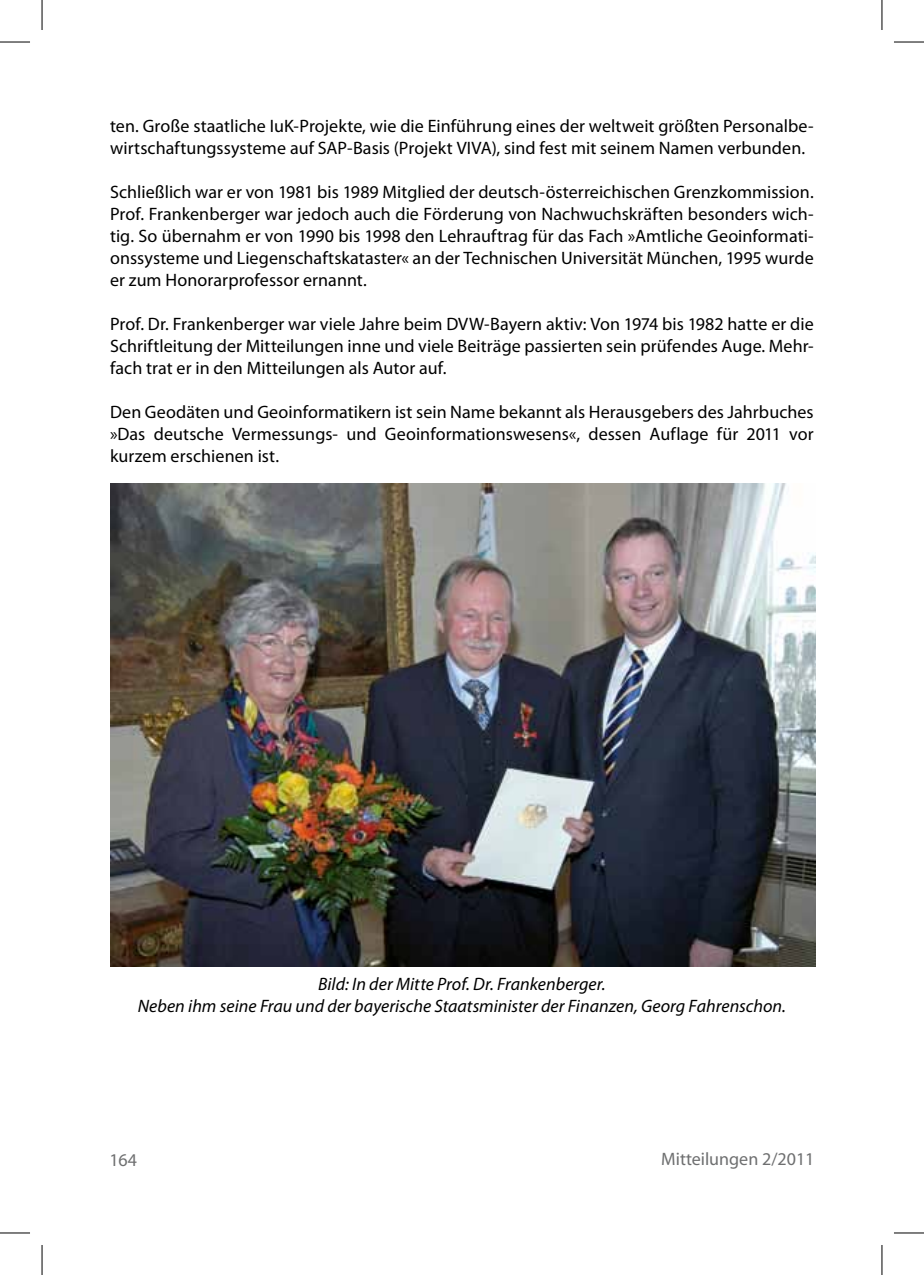
<style>
.page{position:relative;width:924px;height:1275px;background:#fff}
.page>*{position:absolute;margin:0;border:0;box-sizing:border-box;transform-origin:0 0}
.t1{font:18px/22px "Myriad Pro";letter-spacing:.005em;color:#000;text-align:justify}
.t2{font:italic 18px/22px "Myriad Pro";color:#000;text-align:center}
.t3{font:18px "Myriad";color:#6e6f70}
</style>
<div class="page">
<img style="left:110px;top:483px;width:705px;height:483px">
<hr style="left:0;top:42px;width:30px;height:1px;background:#000">
<hr style="left:893px;top:42px;width:30px;height:1px;background:#000">
<hr style="left:0;top:1232px;width:30px;height:1px;background:#000">
<hr style="left:893px;top:1232px;width:30px;height:1px;background:#000">
<hr style="left:42px;top:0;width:1px;height:30px;background:#000">
<hr style="left:42px;top:1245px;width:1px;height:30px;background:#000">
<hr style="left:881px;top:0;width:1px;height:30px;background:#000">
<hr style="left:881px;top:1245px;width:1px;height:30px;background:#000">
<p class="t1" style="left:110px;top:115px;width:704px">ten. Große staatliche IuK-Projekte, wie die Einführung eines der weltweit größten Personalbe&shy;wirtschaftungssysteme auf SAP-Basis (Projekt VIVA), sind fest mit seinem Namen verbunden.</p>
<p class="t1" style="left:110px;top:181px;width:705px">Schließlich war er von 1981 bis 1989 Mitglied der deutsch-österreichischen Grenzkommission.<br>Prof. Frankenberger war jedoch auch die Förderung von Nachwuchskräften besonders wich&shy;tig. So übernahm er von 1990 bis 1998 den Lehrauftrag für das Fach »Amtliche Geoinformati&shy;onssysteme und Liegenschaftskataster« an der Technischen Universität München, 1995 wurde er zum Honorarprofessor ernannt.</p>
<p class="t1" style="left:110px;top:313px;width:704px">Prof. Dr. Frankenberger war viele Jahre beim DVW-Bayern aktiv: Von 1974 bis 1982 hatte er die Schriftleitung der Mitteilungen inne und viele Beiträge passierten sein prüfendes Auge. Mehr&shy;fach trat er in den Mitteilungen als Autor auf.</p>
<p class="t1" style="left:110px;top:401px;width:705px">Den Geodäten und Geoinformatikern ist sein Name bekannt als Herausgebers des Jahrbuches »Das deutsche Vermessungs- und Geoinformationswesens«, dessen Auflage für 2011 vor kurzem erschienen ist.</p>
<p class="t2" style="left:138px;top:973px;width:649px">Bild: In der Mitte Prof. Dr. Frankenberger.<br>Neben ihm seine Frau und der bayerische Staatsminister der Finanzen, Georg Fahrenschon.</p>
<p class="t3" style="left:109px;top:1150px;width:29px">164</p>
<p class="t3" style="left:660px;top:1150px;width:155px">Mitteilungen 2/2011</p>
</div>
